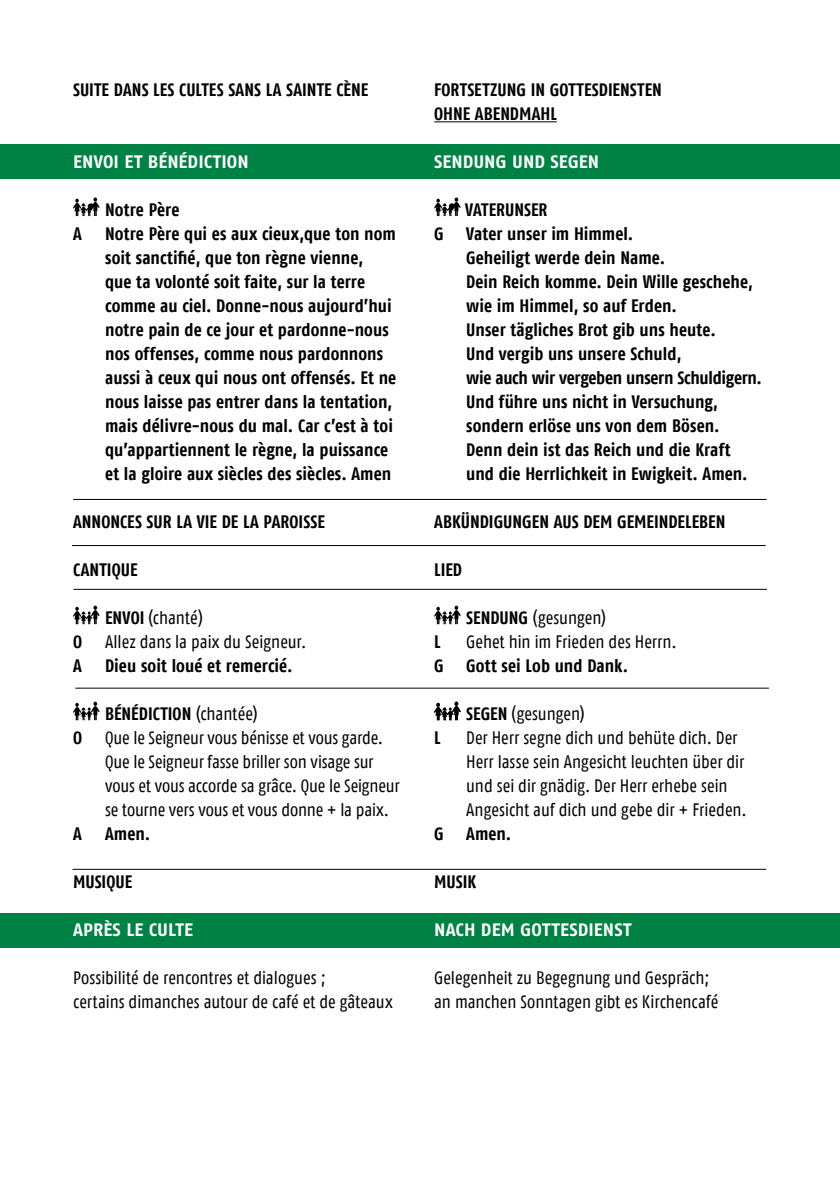
<style>
.page{position:relative;width:840px;height:1191px;background:#fff}
.page>*{position:absolute;margin:0;border:0;box-sizing:border-box;transform-origin:0 0}
.t1{font:700 18px/24px "Fago Co";letter-spacing:.005em;color:#000}
.t2{font:18px/24px "Fago Co";color:#000}
.t3{font:700 18px "Fago No";letter-spacing:.005em;color:#fff}
.t4{font:700 18px "Fago Co";letter-spacing:-.015em;color:#000}
.s1{font-weight:700}
.s2{font-weight:400}
</style>
<div class="page">
<div style="left:756px;top:144px;width:83px;height:35px;background:#008244"></div>
<div style="left:0;top:913px;width:839px;height:34px;background:#008244"></div>
<div style="left:0;top:144px;width:767px;height:35px;background:#008244"></div>
<hr style="left:434px;top:121px;width:122px;height:1px;background:#000">
<svg style="left:434px;top:197px;width:26px;height:19px"></svg>
<svg style="left:434px;top:605px;width:26px;height:19px"></svg>
<svg style="left:434px;top:701px;width:26px;height:19px"></svg>
<hr style="left:72px;top:545px;width:693px;height:1px;background:#000">
<hr style="left:73px;top:589px;width:693px;height:1px;background:#000">
<hr style="left:73px;top:499px;width:693px;height:1px;background:#000">
<hr style="left:75px;top:687px;width:693px;height:1px;background:#000">
<hr style="left:72px;top:868px;width:693px;height:1px;background:#000">
<svg style="left:73px;top:197px;width:26px;height:19px"></svg>
<svg style="left:73px;top:605px;width:26px;height:19px"></svg>
<svg style="left:73px;top:701px;width:26px;height:19px"></svg>
<p class="t1" style="left:73px;top:77px;width:296px">SUITE DANS LES CULTES SANS LA SAINTE CÈNE</p>
<p class="t3" style="left:73px;top:151px;width:177px">ENVOI ET BÉNÉDICTION</p>
<p class="t1" style="left:105px;top:197px;width:76px">Notre Père</p>
<p class="t1" style="left:73px;top:221px;width:10px">A</p>
<p class="t1" style="left:105px;top:221px;width:292px">Notre Père qui es aux cieux,que ton nom soit sanctifié, que ton règne vienne,<br>que ta volonté soit faite, sur la terre comme au ciel. Donne-nous aujourd’hui notre pain de ce jour et pardonne-nous nos offenses, comme nous pardonnons aussi à ceux qui nous ont offensés. Et ne nous laisse pas entrer dans la tentation, mais délivre-nous du mal. Car c’est à toi qu’appartiennent le règne, la puissance et la gloire aux siècles des siècles. Amen</p>
<p class="t1" style="left:73px;top:509px;width:253px">ANNONCES SUR LA VIE DE LA PAROISSE</p>
<p class="t1" style="left:73px;top:557px;width:66px">CANTIQUE</p>
<p class="t2" style="left:105px;top:606px;width:99px"><span class="s1">ENVOI</span> (chanté)</p>
<p class="t1" style="left:73px;top:629px;width:10px">O</p>
<p class="t2" style="left:105px;top:630px;width:202px">Allez dans la paix du Seigneur.</p>
<p class="t1" style="left:73px;top:653px;width:10px">A</p>
<p class="t1" style="left:105px;top:653px;width:189px">Dieu soit loué et remercié.</p>
<p class="t1" style="left:105px;top:701px;width:154px">BÉNÉDICTION <span class="s2">(chantée)</span></p>
<p class="t1" style="left:73px;top:725px;width:10px">O</p>
<p class="t2" style="left:105px;top:726px;width:296px">Que le Seigneur vous bénisse et vous garde.<br>Que le Seigneur fasse briller son visage sur vous et vous accorde sa grâce. Que le Seigneur se tourne vers vous et vous donne + la paix.</p>
<p class="t1" style="left:73px;top:821px;width:10px">A</p>
<p class="t1" style="left:105px;top:821px;width:47px">Amen.</p>
<p class="t1" style="left:73px;top:869px;width:61px">MUSIQUE</p>
<p class="t3" style="left:73px;top:919px;width:121px">APRÈS LE CULTE</p>
<p class="t2" style="left:73px;top:966px;width:254px">Possibilité de rencontres et dialogues ;</p>
<p class="t2" style="left:73px;top:990px;width:321px">certains dimanches autour de café et de gâteaux</p>
<p class="t1" style="left:434px;top:77px;width:229px">FORTSETZUNG IN GOTTESDIENSTEN</p>
<p class="t1" style="left:434px;top:101px;width:124px">OHNE ABENDMAHL</p>
<p class="t3" style="left:434px;top:151px;width:166px">SENDUNG UND SEGEN</p>
<p class="t1" style="left:465px;top:197px;width:84px">VATERUNSER</p>
<p class="t1" style="left:434px;top:221px;width:200px">G Vater unser im Himmel.</p>
<p class="t1" style="left:466px;top:245px;width:200px">Geheiligt werde dein Name.</p>
<p class="t1" style="left:466px;top:269px;width:288px">Dein Reich komme. Dein Wille geschehe,</p>
<p class="t1" style="left:466px;top:293px;width:212px">wie im Himmel, so auf Erden.</p>
<p class="t1" style="left:466px;top:317px;width:251px">Unser tägliches Brot gib uns heute.</p>
<p class="t1" style="left:466px;top:341px;width:217px">Und vergib uns unsere Schuld,</p>
<p class="t4" style="left:466px;top:367px;width:297px">wie auch wir vergeben unsern Schuldigern.</p>
<p class="t1" style="left:466px;top:389px;width:253px">Und führe uns nicht in Versuchung,</p>
<p class="t1" style="left:466px;top:413px;width:255px">sondern erlöse uns von dem Bösen.</p>
<p class="t1" style="left:466px;top:437px;width:266px">Denn dein ist das Reich und die Kraft</p>
<p class="t1" style="left:466px;top:461px;width:283px">und die Herrlichkeit in Ewigkeit. Amen.</p>
<p class="t1" style="left:434px;top:509px;width:293px">ABKÜNDIGUNGEN AUS DEM GEMEINDELEBEN</p>
<p class="t1" style="left:434px;top:557px;width:29px">LIED</p>
<p class="t2" style="left:466px;top:606px;width:141px"><span class="s1">SENDUNG</span> (gesungen)</p>
<p class="t1" style="left:434px;top:629px;width:8px">L</p>
<p class="t2" style="left:466px;top:630px;width:212px">Gehet hin im Frieden des Herrn.</p>
<p class="t1" style="left:434px;top:653px;width:195px">G Gott sei Lob und Dank.</p>
<p class="t2" style="left:466px;top:702px;width:120px"><span class="s1">SEGEN</span> (gesungen)</p>
<p class="t1" style="left:434px;top:725px;width:8px">L</p>
<p class="t2" style="left:466px;top:726px;width:282px">Der Herr segne dich und behüte dich. Der Herr lasse sein Angesicht leuchten über dir und sei dir gnädig. Der Herr erhebe sein Angesicht auf dich und gebe dir + Frieden.</p>
<p class="t1" style="left:434px;top:821px;width:79px">G Amen.</p>
<p class="t1" style="left:434px;top:869px;width:43px">MUSIK</p>
<p class="t3" style="left:434px;top:919px;width:198px">NACH DEM GOTTESDIENST</p>
<p class="t2" style="left:434px;top:966px;width:276px">Gelegenheit zu Begegnung und Gespräch;</p>
<p class="t2" style="left:434px;top:990px;width:285px">an manchen Sonntagen gibt es Kirchencafé</p>
</div>
